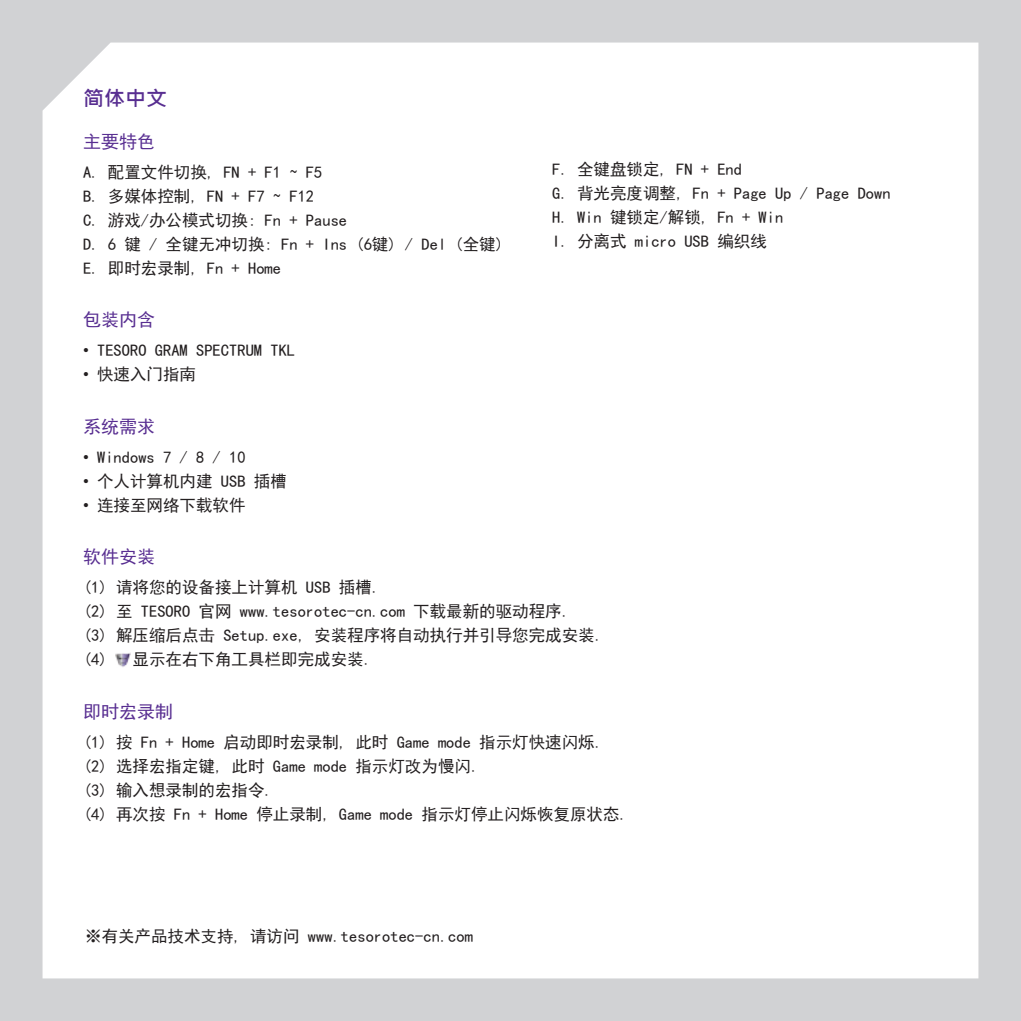
<style>
.page{position:relative;width:1021px;height:1021px;background:#fff}
.page>*{position:absolute;margin:0;border:0;box-sizing:border-box;transform-origin:0 0}
.t1{font:700 21px "Microsoft Jheng Hei";color:#582e91}
.t2{font:18px "Sim Hei";color:#582e91}
.t3{font:16.5px/24px "Sim Hei";color:#231f20}
.s1{font-family:"Arial"}
</style>
<div class="page">
<div style="left:0;top:0;width:1020px;height:1020px;background:#d1d2d4"></div>
<div style="left:43px;top:43px;width:935px;height:935px;background:#fff"></div>
<img style="left:116px;top:652px;width:15px;height:15px">
<p class="t1" style="left:83px;top:85px;width:85px">简体中文</p>
<p class="t2" style="left:83px;top:132px;width:73px">主要特色</p>
<p class="t3" style="left:83px;top:160px;width:422px">A. 配置文件切换, FN + F1 ~ F5<br>B. 多媒体控制, FN + F7 ~ F12<br>C. 游戏/办公模式切换: Fn + Pause<br>D. 6 键 / 全键无冲切换: Fn + Ins (6键) / Del (全键)<br>E. 即时宏录制, Fn + Home</p>
<p class="t2" style="left:83px;top:311px;width:73px">包装内含</p>
<p class="t3" style="left:83px;top:338px;width:214px"><span class="s1">•</span> TESORO GRAM SPECTRUM TKL</p>
<p class="t3" style="left:83px;top:362px;width:115px"><span class="s1">•</span> 快速入门指南</p>
<p class="t2" style="left:83px;top:417px;width:73px">系统需求</p>
<p class="t3" style="left:83px;top:445px;width:164px"><span class="s1">•</span> Windows 7 / 8 / 10</p>
<p class="t3" style="left:83px;top:469px;width:205px"><span class="s1">•</span> 个人计算机内建 USB 插槽</p>
<p class="t3" style="left:83px;top:493px;width:164px"><span class="s1">•</span> 连接至网络下载软件</p>
<p class="t2" style="left:83px;top:548px;width:73px">软件安装</p>
<p class="t3" style="left:83px;top:575px;width:521px">(1) 请将您的设备接上计算机 USB 插槽.<br>(2) 至 TESORO 官网 www.tesorotec-cn.com 下载最新的驱动程序.<br>(3) 解压缩后点击 Setup.exe, 安装程序将自动执行并引导您完成安装. (4) 显示在右下角工具栏即完成安装.</p>
<p class="t2" style="left:83px;top:702px;width:91px">即时宏录制</p>
<p class="t3" style="left:83px;top:730px;width:546px">(1) 按 Fn + Home 启动即时宏录制, 此时 Game mode 指示灯快速闪烁. (2) 选择宏指定键, 此时 Game mode 指示灯改为慢闪.<br>(3) 输入想录制的宏指令.<br>(4) 再次按 Fn + Home 停止录制, Game mode 指示灯停止闪烁恢复原状态.</p>
<p class="t3" style="left:552px;top:157px;width:340px">F. 全键盘锁定, FN + End<br>G. 背光亮度调整, Fn + Page Up / Page Down<br>H. Win 键锁定/解锁, Fn + Win<br>I. 分离式 micro USB 编织线</p>
<p class="t3" style="left:85px;top:924px;width:389px">※有关产品技术支持, 请访问 www.tesorotec-cn.com</p>
</div>
